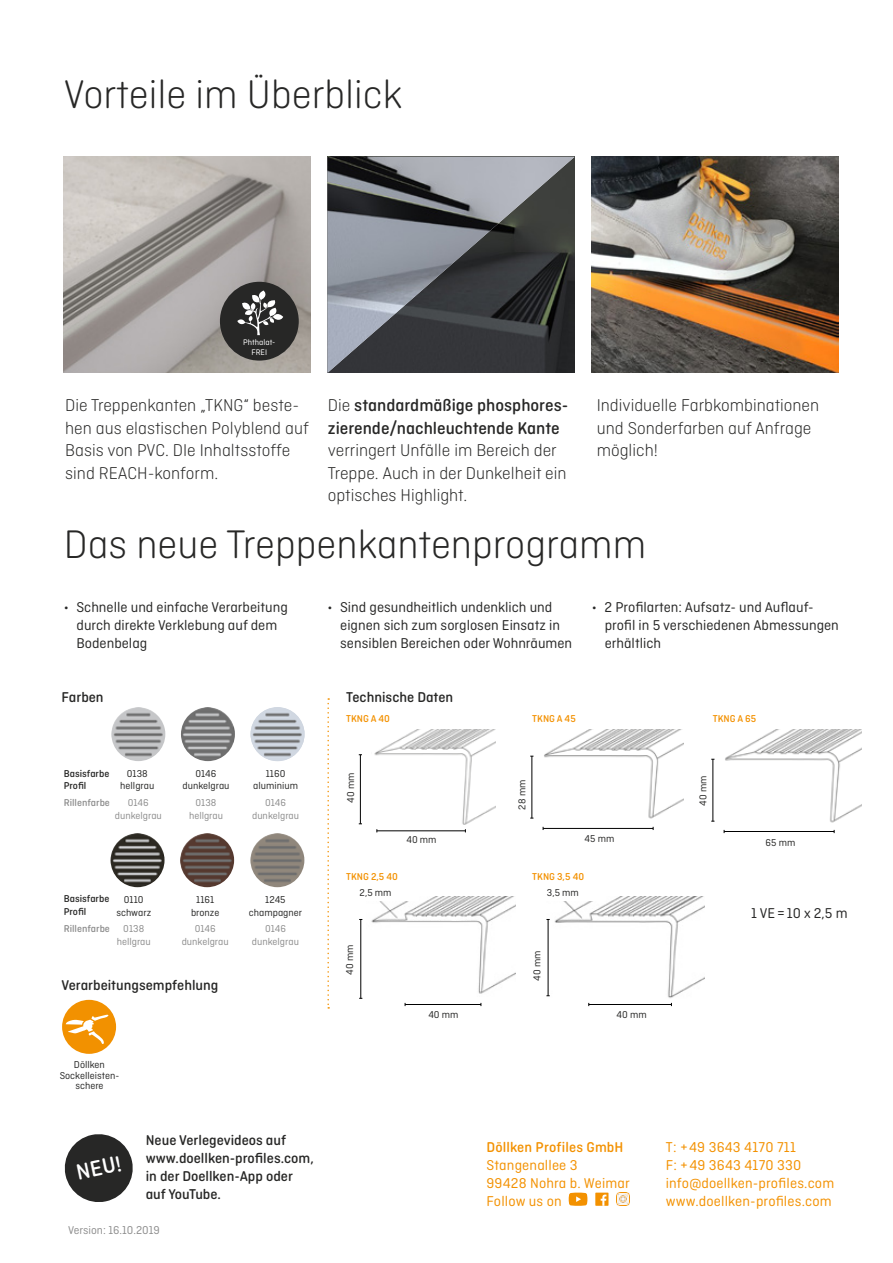
<style>
.page{position:relative;width:893px;height:1263px;background:#fff}
.page>*{position:absolute;margin:0;border:0;box-sizing:border-box;transform-origin:0 0}
.t1{font:300 42px "Ciutadella Rounded";color:#272726}
.t2{font:500 23.4px "Ciutadella Rounded";color:#fff}
.t3{font:300 18px/22.5px "Ciutadella Rounded";color:#272726}
.t4{font:500 18px/22.5px "Ciutadella Rounded";color:#272726}
.t5{font:15px/18px "Ciutadella Rounded";color:#272726}
.t6{font:15px/18px "Ciutadella Rounded";letter-spacing:.01em;color:#f39100}
.t7{font:500 15px/18px "Ciutadella Rounded";color:#272726}
.t8{font:500 15px "Ciutadella Rounded";letter-spacing:.01em;color:#f39100}
.t9{font:12px "Ciutadella Rounded";color:#8d8d8d}
.t10{font:10.5px/12.6px "Ciutadella Rounded";color:#272726;text-align:center}
.t11{font:10.5px/12.6px "Ciutadella Rounded";color:#8d8d8d;text-align:center}
.t12{font:500 10.5px "Ciutadella Rounded";color:#f39100}
.t13{font:500 10.5px/12.6px "Ciutadella Rounded";color:#272726}
.t14{font:500 10.5px "Ciutadella Rounded";color:#8d8d8d}
.t15{font:8.55px/10.1px "Ciutadella Rounded";color:#fff;text-align:center}
.s1{font-weight:300}
</style>
<div class="page">
<img style="left:64px;top:157px;width:247px;height:216px">
<img style="left:592px;top:157px;width:247px;height:216px">
<svg style="left:327px;top:698px;width:2px;height:311px"></svg>
<svg style="left:64px;top:1134px;width:69px;height:68px"></svg>
<svg style="left:569px;top:1192px;width:18px;height:14px"></svg>
<div style="left:595px;top:1192px;width:13px;height:14px;background:#f39100"></div>
<svg style="left:601px;top:1194px;width:5px;height:12px"></svg>
<img style="left:617px;top:1192px;width:13px;height:14px">
<svg style="left:327px;top:157px;width:248px;height:216px;background:#5b5e63"></svg>
<div style="left:220px;top:282px;width:79px;height:79px;background:#272726;border-radius:50%"></div>
<div style="left:273px;top:314px;width:10px;height:6px;background:#fff;border-radius:50%"></div>
<svg style="left:237px;top:291px;width:40px;height:44px"></svg>
<img style="left:374px;top:729px;width:121px;height:96px">
<hr style="left:360px;top:755px;width:1px;height:69px;background:#000">
<hr style="left:377px;top:830px;width:88px;height:1px;background:#000">
<img style="left:544px;top:729px;width:139px;height:90px">
<hr style="left:531px;top:756px;width:1px;height:62px;background:#000">
<hr style="left:543px;top:828px;width:110px;height:1px;background:#000">
<img style="left:725px;top:729px;width:137px;height:94px">
<hr style="left:712px;top:759px;width:1px;height:62px;background:#000">
<hr style="left:724px;top:831px;width:110px;height:1px;background:#000">
<img style="left:546px;top:897px;width:158px;height:110px">
<hr style="left:548px;top:919px;width:1px;height:77px;background:#000">
<hr style="left:589px;top:1004px;width:82px;height:1px;background:#000">
<div style="left:520px;top:883px;width:86px;height:18px;background:#fff"></div>
<img style="left:371px;top:897px;width:145px;height:97px">
<hr style="left:360px;top:919px;width:1px;height:79px;background:#000">
<hr style="left:405px;top:1004px;width:76px;height:1px;background:#000">
<div style="left:333px;top:883px;width:86px;height:18px;background:#fff"></div>
<img style="left:111px;top:707px;width:54px;height:54px;border-radius:27px">
<img style="left:111px;top:833px;width:54px;height:54px;border-radius:27px">
<img style="left:180px;top:833px;width:54px;height:54px;border-radius:27px">
<img style="left:250px;top:833px;width:54px;height:54px;border-radius:27px">
<img style="left:251px;top:707px;width:54px;height:54px;border-radius:27px">
<img style="left:181px;top:707px;width:54px;height:54px;border-radius:27px">
<div style="left:62px;top:1000px;width:54px;height:54px;background:#f29100;border-radius:50%"></div>
<svg style="left:65px;top:1014px;width:44px;height:30px"></svg>
<h1 class="t1" style="left:64px;top:72px;width:340px">Vorteile im Überblick</h1>
<p class="t15" style="left:243px;top:337px;width:34px">Phthalat-<br>FREI</p>
<p class="t3" style="left:65px;top:394px;width:245px">Die Treppenkanten „TKNG“ beste&shy;hen aus elastischen Polyblend auf<br>Basis von PVC. DIe Inhaltsstoffe sind REACH-konform.</p>
<p class="t4" style="left:328px;top:394px;width:242px"><span class="s1">Die</span> standardmäßige phosphores&shy;zierende/nachleuchtende Kante</p>
<p class="t3" style="left:328px;top:439px;width:240px">verringert Unfälle im Bereich der<br>Treppe. Auch in der Dunkelheit ein optisches Highlight.</p>
<p class="t3" style="left:597px;top:394px;width:224px">Individuelle Farbkombinationen und Sonderfarben auf Anfrage möglich!</p>
<h1 class="t1" style="left:64px;top:522px;width:584px">Das neue Treppenkantenprogramm</h1>
<p class="t5" style="left:77px;top:598px;width:213px;text-indent:-13px">• Schnelle und einfache Verarbeitung durch direkte Verklebung auf dem<br>Bodenbelag</p>
<p class="t5" style="left:340px;top:598px;width:233px;text-indent:-13px">• Sind gesundheitlich undenklich und eignen sich zum sorglosen Einsatz in sensiblen Bereichen oder Wohnräumen</p>
<p class="t5" style="left:605px;top:598px;width:236px;text-indent:-13px">• 2 Profilarten: Aufsatz- und Auflauf&shy;profil in 5 verschiedenen Abmessungen erhältlich</p>
<p class="t7" style="left:61px;top:688px;width:44px">Farben</p>
<p class="t7" style="left:346px;top:688px;width:108px">Technische Daten</p>
<p class="t12" style="left:346px;top:712px;width:45px">TKNG A 40</p>
<p class="t12" style="left:532px;top:712px;width:45px">TKNG A 45</p>
<p class="t12" style="left:713px;top:712px;width:45px">TKNG A 65</p>
<p class="t13" style="left:64px;top:767px;width:47px">Basisfarbe<br>Profil</p>
<p class="t10" style="left:120px;top:767px;width:36px">0138 hellgrau</p>
<p class="t14" style="left:64px;top:797px;width:48px">Rillenfarbe</p>
<p class="t11" style="left:115px;top:796px;width:48px">0146 dunkelgrau</p>
<p class="t10" style="left:183px;top:767px;width:48px">0146 dunkelgrau</p>
<p class="t11" style="left:189px;top:796px;width:36px">0138 hellgrau</p>
<p class="t10" style="left:253px;top:767px;width:46px">1160 aluminium</p>
<p class="t11" style="left:252px;top:796px;width:48px">0146 dunkelgrau</p>
<p class="t10" style="left:344px;top:803px;width:32px;rotate:-90deg">40 mm</p>
<p class="t10" style="left:406px;top:833px;width:32px">40 mm</p>
<p class="t10" style="left:516px;top:809px;width:31px;rotate:-90deg">28 mm</p>
<p class="t10" style="left:584px;top:833px;width:31px">45 mm</p>
<p class="t10" style="left:697px;top:806px;width:32px;rotate:-90deg">40 mm</p>
<p class="t10" style="left:765px;top:836px;width:31px">65 mm</p>
<p class="t13" style="left:64px;top:893px;width:47px">Basisfarbe<br>Profil</p>
<p class="t10" style="left:116px;top:893px;width:36px">0110 schwarz</p>
<p class="t11" style="left:117px;top:922px;width:36px">0138 hellgrau</p>
<p class="t14" style="left:64px;top:922px;width:48px">Rillenfarbe</p>
<p class="t10" style="left:191px;top:893px;width:30px">1161 bronze</p>
<p class="t11" style="left:182px;top:922px;width:48px">0146 dunkelgrau</p>
<p class="t7" style="left:61px;top:976px;width:158px">Verarbeitungsempfehlung</p>
<p class="t10" style="left:249px;top:893px;width:55px">1245 champagner</p>
<p class="t11" style="left:252px;top:922px;width:48px">0146 dunkelgrau</p>
<p class="t10" style="left:60px;top:1059px;width:61px;line-height:10.5px">Döllken<br>Sockelleisten&shy;schere</p>
<h2 class="t2" style="left:74px;top:1159px;width:47px;rotate:-12deg">NEU!</h2>
<p class="t7" style="left:146px;top:1131px;width:170px">Neue Verlegevideos auf www.doellken-profiles.com, in der Doellken-App oder auf YouTube.</p>
<p class="t9" style="left:68px;top:1223px;width:93px">Version: 16.10.2019</p>
<p class="t12" style="left:346px;top:871px;width:53px">TKNG 2,5 40</p>
<p class="t12" style="left:532px;top:871px;width:53px">TKNG 3,5 40</p>
<p class="t10" style="left:360px;top:886px;width:33px">2,5 mm</p>
<p class="t10" style="left:547px;top:886px;width:34px">3,5 mm</p>
<p class="t5" style="left:751px;top:904px;width:98px">1 VE=10 x 2,5 m</p>
<p class="t10" style="left:344px;top:975px;width:32px;rotate:-90deg">40 mm</p>
<p class="t10" style="left:531px;top:981px;width:32px;rotate:-90deg">40 mm</p>
<p class="t10" style="left:428px;top:1008px;width:32px">40 mm</p>
<p class="t10" style="left:616px;top:1008px;width:32px">40 mm</p>
<p class="t8" style="left:486px;top:1139px;width:139px">Döllken Profiles GmbH</p>
<p class="t6" style="left:486px;top:1156px;width:145px">Stangenallee 3<br>99428 Nohra b. Weimar<br>Follow us on</p>
<p class="t6" style="left:666px;top:1138px;width:170px">T: +49 3643 4170 711<br>F: +49 3643 4170 330 info@doellken-profiles.com www.doellken-profiles.com</p>
</div>
